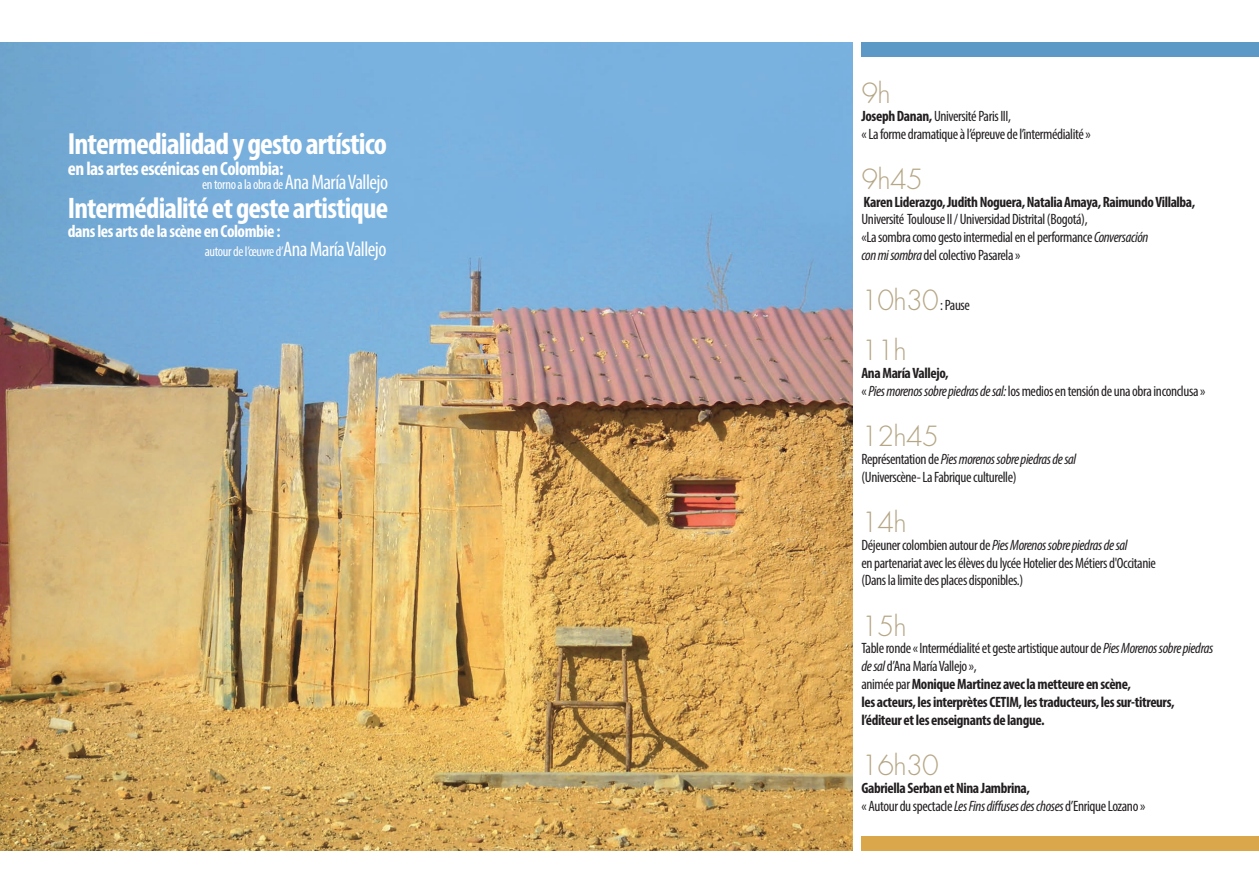
<style>
.page{position:relative;width:1259px;height:893px;background:#fff}
.page>*{position:absolute;margin:0;border:0;box-sizing:border-box;transform-origin:0 0}
.t1{font:700 condensed 30.75px "Myriad Pro";letter-spacing:-.03em;color:#fff}
.t2{font:700 condensed 29.85px "Myriad Pro";letter-spacing:-.025em;color:#fff}
.t3{font:300 27px "Futura";letter-spacing:-.025em;color:#b5a685}
.t4{font:700 condensed 19.35px "Myriad Pro";letter-spacing:-.025em;color:#fff}
.t5{font:700 condensed 17.55px "Myriad Pro";letter-spacing:-.025em;color:#fff}
.t6{font:condensed 15px/17.9px "Myriad Pro";letter-spacing:-.025em;color:#231f20}
.t7{font:700 condensed 15px/17.9px "Myriad Pro";letter-spacing:-.025em;color:#231f20}
.t8{font:condensed 14.1px "Myriad Pro";letter-spacing:-.025em;color:#fff}
.s1{font-size:21px}
.s2{font-weight:700}
.s3{font-style:italic}
.s4{font-family:"Futura";font-weight:300;font-stretch:normal;font-size:27px;color:#b5a685}
.s5{font-weight:400}
.s6{font-weight:400;font-style:italic}
</style>
<div class="page">
<img style="left:0;top:43px;width:852px;height:807px">
<div style="left:861px;top:835px;width:398px;height:15px;background:#dba74b"></div>
<div style="left:861px;top:43px;width:398px;height:14px;background:#5c99c6"></div>
<h1 class="t1" style="left:68px;top:133px;width:320px">Intermedialidad y gesto artístico</h1>
<p class="t4" style="left:68px;top:162px;width:217px">en las artes escénicas en Colombia:</p>
<p class="t8" style="left:202px;top:179px;width:187px">en torno a la obra de<span class="s1">Ana María Vallejo</span></p>
<h2 class="t2" style="left:68px;top:198px;width:322px">Intermédialité et geste artistique</h2>
<p class="t5" style="left:68px;top:225px;width:214px">dans les arts de la scène en Colombie :</p>
<p class="t8" style="left:205px;top:246px;width:183px">autour de l’œuvre d’<span class="s1">Ana María Vallejo</span></p>
<h3 class="t3" style="left:861px;top:81px;width:31px">9h</h3>
<p class="t6" style="left:861px;top:108px;width:231px"><span class="s2">Joseph Danan,</span> Université Paris III,<br>« La forme dramatique à l’épreuve de l’intermédialité »</p>
<h3 class="t3" style="left:861px;top:166px;width:63px">9h45</h3>
<p class="t7" style="left:863px;top:194px;width:333px">Karen Liderazgo, Judith Noguera, Natalia Amaya, Raimundo Villalba,</p>
<p class="t6" style="left:861px;top:212px;width:288px">Université Toulouse II / Universidad Distrital (Bogotá),<br>«La sombra como gesto intermedial en el performance <span class="s3">Conversación con mi sombra</span>del colectivo Pasarela »</p>
<p class="t6" style="left:861px;top:297px;width:110px"><span class="s4">10h30</span>: Pause</p>
<h3 class="t3" style="left:861px;top:338px;width:47px">11h</h3>
<p class="t6" style="left:861px;top:365px;width:345px"><span class="s2">Ana María Vallejo,<br></span>« <span class="s3">Pies morenos sobre piedras de sal:</span> los medios en tensión de una obra inconclusa »</p>
<h3 class="t3" style="left:861px;top:424px;width:79px">12h45</h3>
<p class="t6" style="left:861px;top:451px;width:216px">Représentation de <span class="s3">Pies morenos sobre piedras de sal </span>(Universcène- La Fabrique culturelle)</p>
<h3 class="t3" style="left:861px;top:510px;width:47px">14h</h3>
<p class="t6" style="left:861px;top:537px;width:296px">Déjeuner colombien autour de <span class="s3">Pies Morenos sobre piedras de sal<br></span>en partenariat avec les élèves du lycée Hotelier des Métiers d'occitanie (Dans la limite des places disponibles.)</p>
<h3 class="t3" style="left:861px;top:613px;width:47px">15h</h3>
<p class="t7" style="left:861px;top:641px;width:353px"><span class="s5">Table ronde « Intermédialité et geste artistique autour de</span> <span class="s6">Pies Morenos sobre piedras de sal</span><span class="s5">d’Ana María Vallejo »,<br>animée par</span> Monique Martinez avec la metteure en scène,<br>les acteurs, les interprètes CETIM, les traducteurs, les sur-titreurs, l’éditeur et les enseignants de langue.</p>
<h3 class="t3" style="left:861px;top:753px;width:79px">16h30</h3>
<p class="t6" style="left:861px;top:780px;width:285px"><span class="s2">Gabriella Serban et Nina Jambrina,<br></span>« Autour du spectacle <span class="s3">Les Fins diffuses des choses</span>d’Enrique Lozano »</p>
</div>
